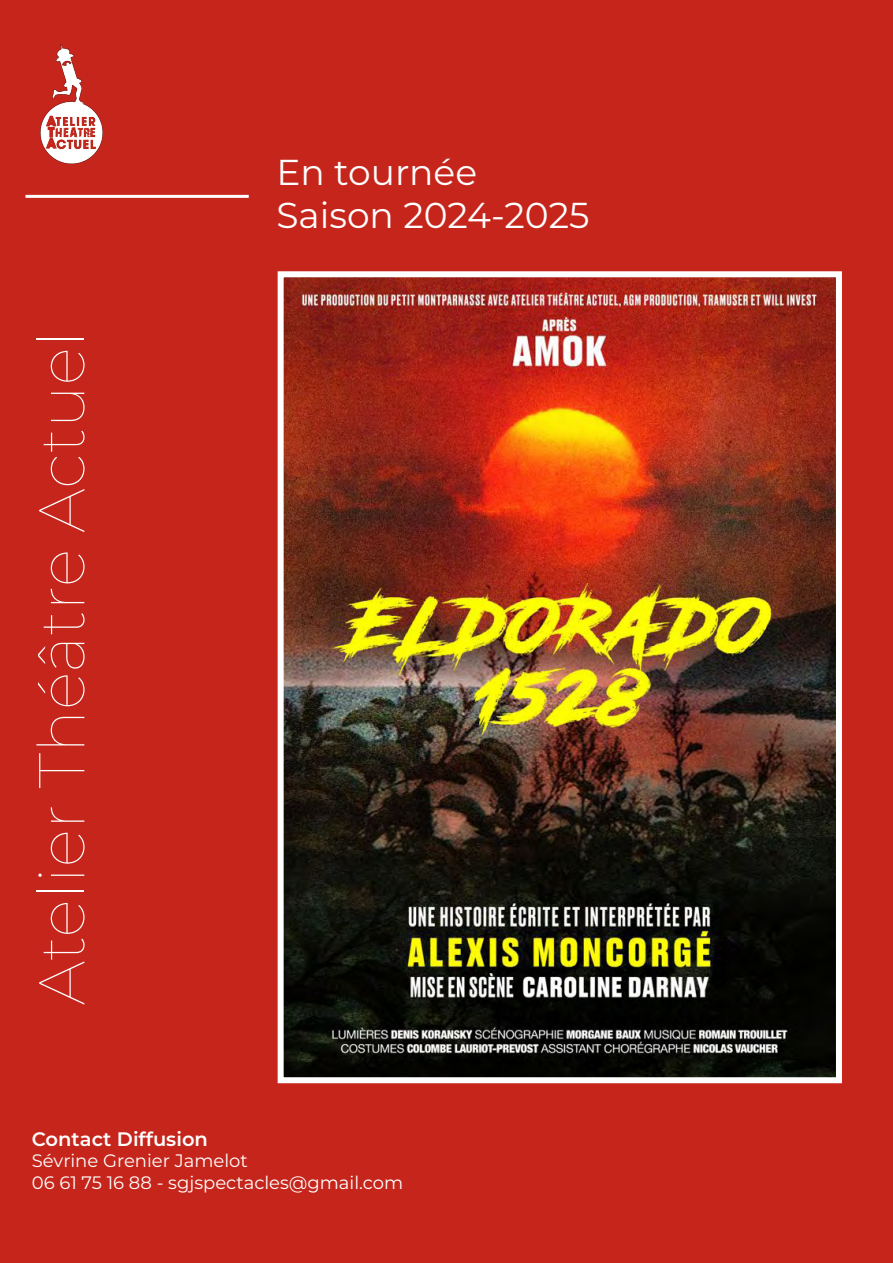
<style>
.page{position:relative;width:893px;height:1263px;background:#c6251b}
.page>*{position:absolute;margin:0;border:0;box-sizing:border-box;transform-origin:0 0}
.t1{font:100 64.65px "Montserrat";color:#fff}
.t2{font:36px/43.2px "Montserrat";color:#fff}
.t3{font:600 19.5px "Montserrat";color:#fff}
.t4{font:18px/21.6px "Montserrat";color:#fff}
</style>
<div class="page">
<img style="left:40px;top:43px;width:63px;height:120px">
<hr style="left:26px;top:195px;width:223px;height:3px;background:#fff">
<img style="left:285px;top:278px;width:550px;height:798px">
<div style="left:278px;top:271px;width:564px;height:812px;border:6px solid #fff"></div>
<h1 class="t1" style="left:18px;top:1005px;width:676px;rotate:-90deg">Atelier Théâtre Actuel</h1>
<h2 class="t2" style="left:276px;top:149px;width:315px">En tournée<br>Saison 2024-2025</h2>
<p class="t3" style="left:32px;top:1125px;width:178px">Contact Diffusion</p>
<p class="t4" style="left:32px;top:1149px;width:373px">Sévrine Grenier Jamelot<br>06 61 75 16 88 - sgjspectacles@gmail.com</p>
</div>
